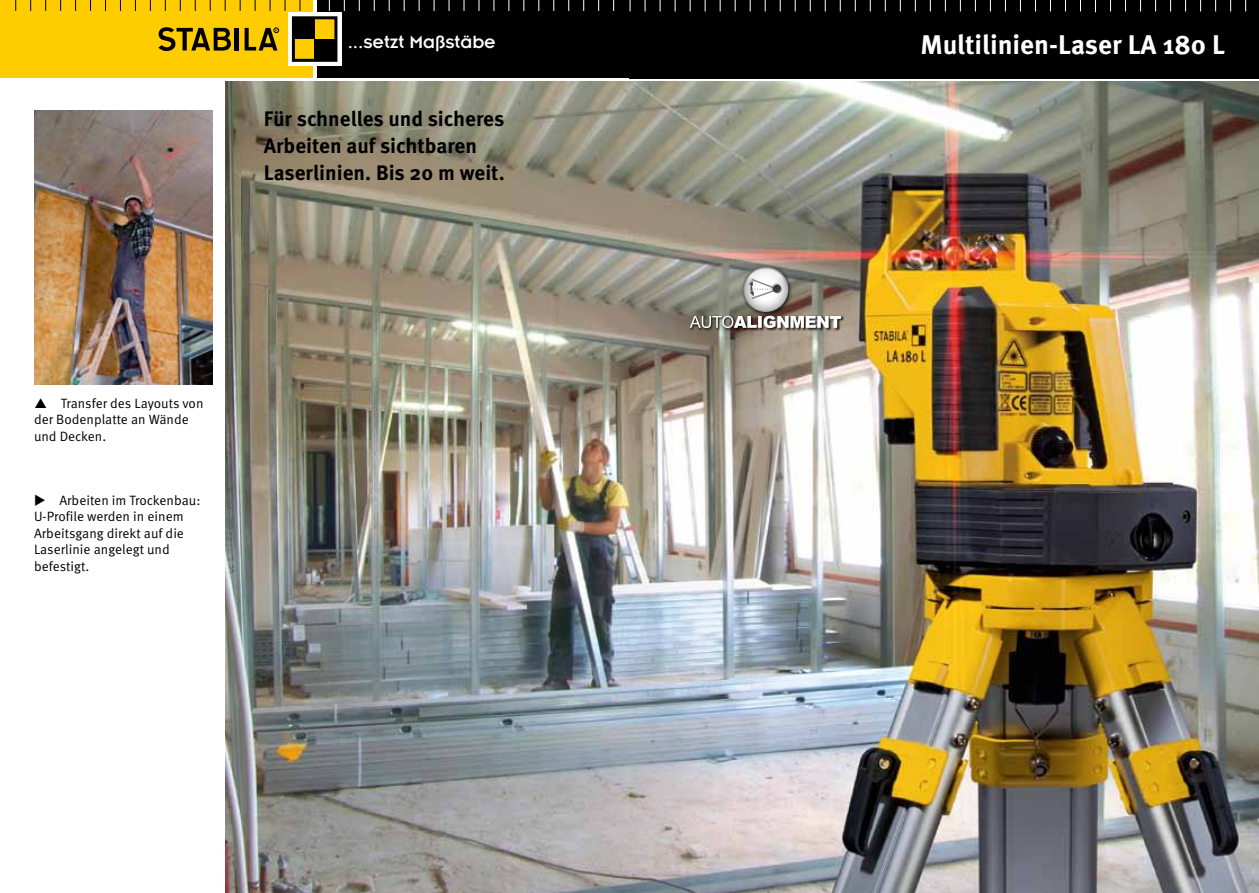
<style>
.page{position:relative;width:1259px;height:893px;background:#fff}
.page>*{position:absolute;margin:0;border:0;box-sizing:border-box;transform-origin:0 0}
.t1{font:700 27px "Meta Pro";color:#fff}
.t2{font:700 21px/27px "Meta Pro";color:#000}
.t3{font:19.5px "Insignia";color:#fff}
.t4{font:13.5px/16.5px "Meta Pro";color:#000}
</style>
<div class="page">
<div style="left:316px;top:0;width:313px;height:78px;background:#000"></div>
<div style="left:0;top:0;width:313px;height:78px;background:#fc0"></div>
<div style="left:288px;top:12px;width:53px;height:54px;background:linear-gradient(to right,#fff,#fff)"></div>
<div style="left:293px;top:39px;width:22px;height:21px;background:#fc0"></div>
<div style="left:315px;top:18px;width:21px;height:21px;background:#fc0"></div>
<div style="left:293px;top:18px;width:22px;height:21px;background:#000"></div>
<div style="left:315px;top:39px;width:21px;height:21px;background:#000"></div>
<div style="left:292px;top:16px;width:45px;height:46px;border:3px solid #000"></div>
<svg style="left:245px;top:28px;width:34px;height:23px"></svg>
<hr style="left:235px;top:28px;width:4px;height:22px;background:#000">
<svg style="left:158px;top:27px;width:73px;height:25px"></svg>
<div style="left:629px;top:0;width:629px;height:78px;background:#000"></div>
<svg style="left:1095px;top:0;width:1px;height:12px"></svg>
<img style="left:225px;top:82px;width:1033px;height:811px">
<img style="left:34px;top:111px;width:179px;height:274px">
<div style="left:740px;top:264px;width:53px;height:53px;background:#000;opacity:.75"></div>
<svg style="left:743px;top:266px;width:45px;height:46px"></svg>
<svg style="left:747px;top:268px;width:37px;height:29px"></svg>
<svg style="left:748px;top:277px;width:36px;height:23px"></svg>
<div style="left:689px;top:316px;width:155px;height:15px;background:#000;opacity:.8"></div>
<svg style="left:690px;top:316px;width:151px;height:12px"></svg>
<h3 class="t3" style="left:348px;top:31px;width:150px">...setzt Maßstäbe</h3>
<h1 class="t1" style="left:920px;top:28px;width:306px">Multilinien-Laser LA 180 L</h1>
<h2 class="t2" style="left:264px;top:106px;width:243px">Für schnelles und sicheres<br>Arbeiten auf sichtbaren<br>Laserlinien. Bis 20 m weit.</h2>
<p class="t4" style="left:34px;top:395px;width:171px;text-indent:27px">Transfer des Layouts von der Bodenplatte an Wände und Decken.</p>
<p class="t4" style="left:34px;top:492px;width:168px;text-indent:25px">Arbeiten im Trockenbau:<br>U-Profile werden in einem<br>Arbeitsgang direkt auf die<br>Laserlinie angelegt und befestigt.</p>
</div>
